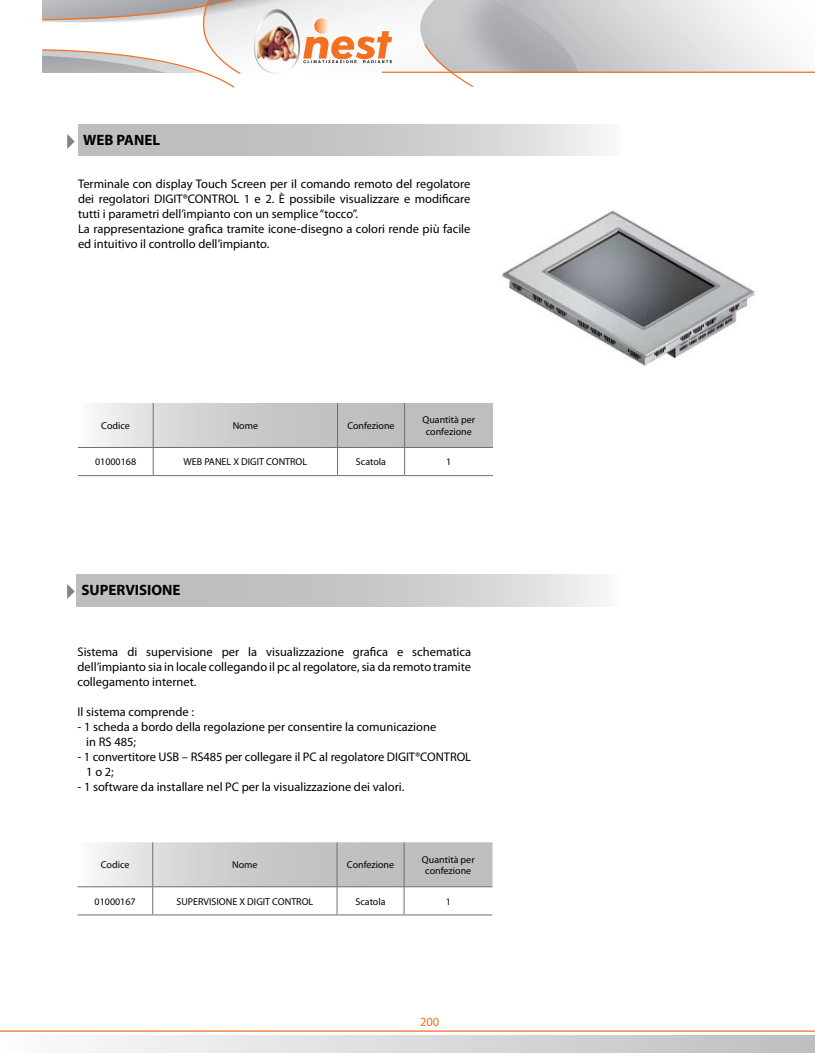
<style>
.page{position:relative;width:815px;height:1053px;background:#fff}
.page>*{position:absolute;margin:0;border:0;box-sizing:border-box;transform-origin:0 0}
.t1{font:700 15px "Myriad Pro";color:#000}
.t2{font:12.5px/15px "Myriad Pro";color:#000}
.t3{font:12.5px "Myriad Pro";color:#f37021}
.t4{font:10px/11.2px "Myriad Pro";color:#000;text-align:center}
</style>
<div class="page">
<div style="left:0;top:1035px;width:815px;height:17px;background:linear-gradient(to right,#fbfcfc,#bcbec0)"></div>
<hr style="left:382px;top:72px;width:433px;height:1px;background:#f37021">
<svg style="left:423px;top:42px;width:52px;height:45px"></svg>
<hr style="left:0;top:1030px;width:815px;height:1px;background:#f37021">
<svg style="left:42px;top:0;width:350px;height:88px"></svg>
<svg style="left:78px;top:124px;width:524px;height:32px;background:#c9cbcc"></svg>
<hr style="left:78px;top:475px;width:75px;height:1px;background:#6d6f71">
<hr style="left:153px;top:475px;width:185px;height:1px;background:#6d6f71">
<hr style="left:338px;top:475px;width:67px;height:1px;background:#6d6f71">
<svg style="left:78px;top:403px;width:415px;height:72px"></svg>
<hr style="left:405px;top:475px;width:88px;height:1px;background:#6d6f71">
<svg style="left:76px;top:574px;width:524px;height:32px;background:#c9cbcc"></svg>
<hr style="left:78px;top:914px;width:75px;height:1px;background:#6d6f71">
<hr style="left:153px;top:914px;width:184px;height:1px;background:#6d6f71">
<hr style="left:337px;top:914px;width:67px;height:1px;background:#6d6f71">
<svg style="left:78px;top:842px;width:414px;height:72px"></svg>
<hr style="left:404px;top:914px;width:88px;height:1px;background:#6d6f71">
<svg style="left:67px;top:134px;width:8px;height:15px"></svg>
<svg style="left:67px;top:584px;width:8px;height:15px"></svg>
<img style="left:502px;top:210px;width:253px;height:156px">
<p class="t1" style="left:83px;top:130px;width:79px">WEB PANEL</p>
<p class="t2" style="left:78px;top:176px;width:394px">Terminale con display Touch Screen per il comando remoto del regolatore dei regolatori DIGIT®CONTROL 1 e 2. È possibile visualizzare e modificare tutti i parametri dell’impianto con un semplice “tocco”.<br>La rappresentazione grafica tramite icone-disegno a colori rende più facile ed intuitivo il controllo dell’impianto.</p>
<p class="t4" style="left:101px;top:420px;width:30px">Codice</p>
<p class="t4" style="left:233px;top:420px;width:27px">Nome</p>
<p class="t4" style="left:347px;top:420px;width:49px">Confezione</p>
<p class="t4" style="left:422px;top:414px;width:54px">Quantità per confezione</p>
<p class="t4" style="left:95px;top:456px;width:43px">01000168</p>
<p class="t4" style="left:184px;top:456px;width:125px">WEB PANEL X DIGIT CONTROL</p>
<p class="t4" style="left:356px;top:456px;width:32px">Scatola</p>
<p class="t4" style="left:446px;top:456px;width:7px">1</p>
<p class="t1" style="left:81px;top:580px;width:101px">SUPERVISIONE</p>
<p class="t2" style="left:78px;top:644px;width:395px;text-align:justify">Sistema di supervisione per la visualizzazione grafica e schematica dell’impianto sia in locale collegando il pc al regolatore, sia da remoto tramite collegamento internet.</p>
<p class="t2" style="left:78px;top:704px;width:118px">Il sistema comprende :</p>
<p class="t2" style="left:86px;top:719px;width:351px;text-indent:-9px">- 1 scheda a bordo della regolazione per consentire la comunicazione in RS 485;</p>
<p class="t2" style="left:86px;top:749px;width:386px;text-indent:-9px">- 1 convertitore USB – RS485 per collegare il PC al regolatore DIGIT®CONTROL<br>1 o 2;</p>
<p class="t2" style="left:78px;top:779px;width:328px">- 1 software da installare nel PC per la visualizzazione dei valori.</p>
<p class="t4" style="left:101px;top:859px;width:30px">Codice</p>
<p class="t4" style="left:232px;top:859px;width:27px">Nome</p>
<p class="t4" style="left:347px;top:859px;width:49px">Confezione</p>
<p class="t4" style="left:422px;top:853px;width:54px">Quantità per confezione</p>
<p class="t4" style="left:95px;top:895px;width:43px">01000167</p>
<p class="t4" style="left:176px;top:895px;width:138px">SUPERVISIONE X DIGIT CONTROL</p>
<p class="t4" style="left:355px;top:895px;width:32px">Scatola</p>
<p class="t4" style="left:446px;top:895px;width:7px">1</p>
<p class="t3" style="left:420px;top:1013px;width:21px">200</p>
</div>
